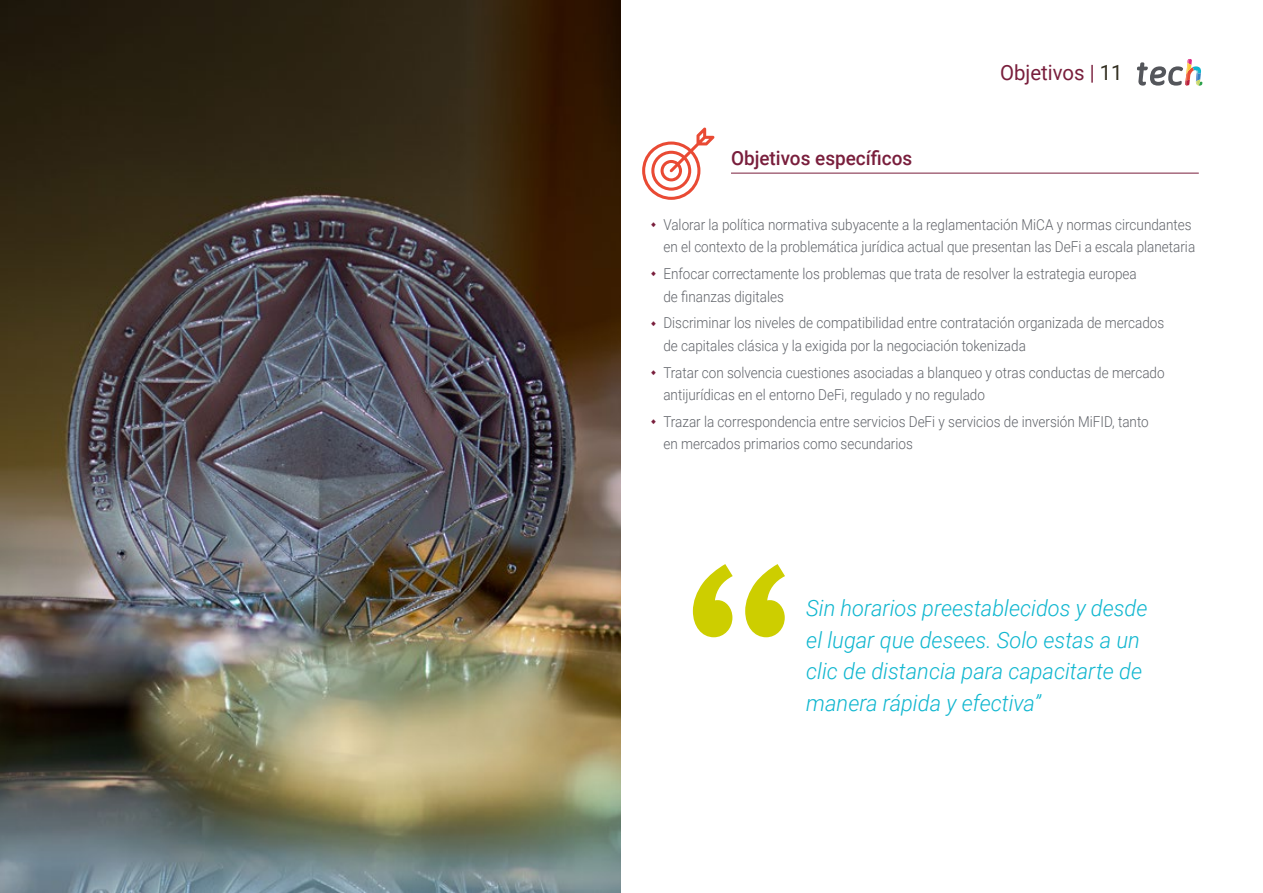
<style>
.page{position:relative;width:1263px;height:893px;background:#fff}
.page>*{position:absolute;margin:0;border:0;box-sizing:border-box;transform-origin:0 0}
.t1{font:italic 300 22.5px/31.5px "Roboto";color:#0fb6cf}
.t2{font:21px "Roboto";color:#791e3c}
.t3{font:500 19.5px "Roboto";color:#791e3c}
.t4{font:300 15px/22.5px "Roboto";color:#61646a;scale:.9 1}
.s1{color:#312e20}
</style>
<div class="page">
<hr style="left:731px;top:173px;width:468px;height:1px;background:#791e3c">
<svg style="left:642px;top:127px;width:72px;height:73px"></svg>
<svg style="left:1137px;top:59px;width:65px;height:27px"></svg>
<img style="left:0;top:0;width:621px;height:893px">
<svg style="left:693px;top:564px;width:92px;height:73px"></svg>
<h3 class="t3" style="left:731px;top:144px;width:183px">Objetivos específicos</h3>
<h2 class="t2" style="left:1000px;top:57px;width:124px">Objetivos | <span class="s1">11</span></h2>
<p class="t4" style="left:663px;top:213px;width:592px">Valorar la política normativa subyacente a la reglamentación MiCA y normas circundantes en el contexto de la problemática jurídica actual que presentan las DeFi a escala planetaria</p>
<p class="t4" style="left:663px;top:262px;width:527px">Enfocar correctamente los problemas que trata de resolver la estrategia europea de finanzas digitales</p>
<p class="t4" style="left:663px;top:311px;width:558px">Discriminar los niveles de compatibilidad entre contratación organizada de mercados de capitales clásica y la exigida por la negociación tokenizada</p>
<p class="t4" style="left:663px;top:360px;width:558px">Tratar con solvencia cuestiones asociadas a blanqueo y otras conductas de mercado antijurídicas en el entorno DeFi, regulado y no regulado</p>
<p class="t4" style="left:663px;top:410px;width:541px">Trazar la correspondencia entre servicios DeFi y servicios de inversión MiFID, tanto en mercados primarios como secundarios</p>
<h1 class="t1" style="left:806px;top:591px;width:343px">Sin horarios preestablecidos y desde el lugar que desees. Solo estas a un clic de distancia para capacitarte de manera rápida y efectiva”</h1>
</div>
